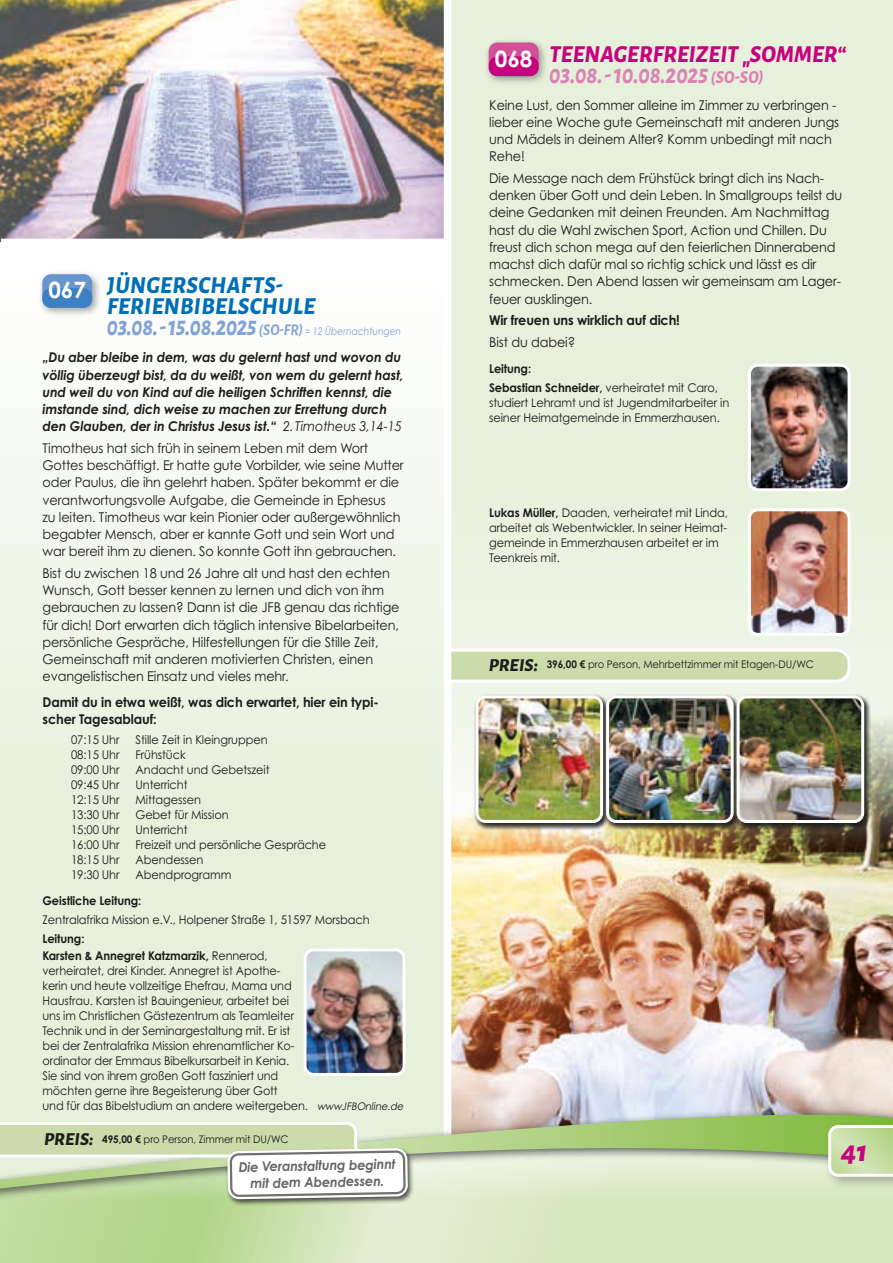
<style>
.page{position:relative;width:893px;height:1263px;background:#fff}
.page>*{position:absolute;margin:0;border:0;box-sizing:border-box;transform-origin:0 0}
.t1{font:italic 800 30px "Alegreya Sans";color:#c7027f}
.t2{font:italic 800 24px/21px "Alegreya Sans";letter-spacing:.02em;color:#006fb7;scale:.95 1}
.t3{font:italic 800 24px/21px "Alegreya Sans";color:#dc83b5;scale:.9 1}
.t4{font:italic 800 24px "Alegreya Sans";letter-spacing:.01em;color:#c7027f;scale:.94 1}
.t5{font:700 22.5px "Century Gothic Pro";color:#fff}
.t6{font:13.5px/17.2px "Century Gothic Pro";letter-spacing:-.01em;color:#1d1d1b;scale:.95 1}
.t7{font:italic 700 13.5px/17.2px "Century Gothic Pro";letter-spacing:-.01em;color:#1d1d1b;scale:.95 1}
.t8{font:700 13.5px/17.2px "Century Gothic Pro";letter-spacing:-.01em;color:#1d1d1b;scale:.95 1}
.t9{font:italic 700 13.5px/16.5px "Century Gothic Pro";color:#646463;text-align:center;scale:.95 1}
.t10{font:12px/15px "Century Gothic Pro";letter-spacing:-.01em;color:#1d1d1b;scale:.95 1}
.t11{font:12px/15px "Century Gothic Pro";letter-spacing:-.01em;color:#1d1d1b;scale:.94 1}
.t12{font:700 12px/17.1px "Century Gothic Pro";letter-spacing:-.01em;color:#1d1d1b;scale:.95 1}
.t13{font:10.5px "Century Gothic Pro";letter-spacing:-.01em;color:#1d1d1b;scale:.95 1}
.s1{color:#82a3d6}
.s2{font-weight:700;font-size:16.5px;color:#82a3d6}
.s3{font-family:"Century Gothic Pro";font-weight:400;font-style:normal;font-size:10.5px;color:#82a3d6}
.s4{font-family:"Century Gothic Pro";font-weight:400;font-size:10.5px;color:#82a3d6}
.s5{font-weight:400}
.s6{font-style:italic;font-size:10.5px}
.s7{font-family:"Alegreya Sans";font-weight:800;font-style:italic;font-size:18px}
.s8{font-weight:700}
.s9{color:#c7027f}
.s10{font-size:18px}
</style>
<div class="page">
<div style="left:447px;top:0;width:446px;height:1140px;background:#e6f0da"></div>
<img style="left:451px;top:712px;width:442px;height:396px">
<svg style="left:0;top:242px;width:444px;height:866px"></svg>
<img style="left:0;top:0;width:444px;height:242px">
<div style="left:1px;top:239px;width:447px;height:7px;background:#fff"></div>
<div style="left:37px;top:269px;width:64px;height:48px;background:#1d1d1b;opacity:.4"></div>
<div style="left:42px;top:274px;width:50px;height:34px;background:#6995ce;border-radius:9px"></div>
<div style="left:42px;top:288px;width:50px;height:20px;background:#3d80c3;border-radius:9px"></div>
<img style="left:749px;top:512px;width:98px;height:122px">
<div style="left:748px;top:508px;width:103px;height:128px;border:3px solid #fff;border-radius:9px"></div>
<img style="left:752px;top:368px;width:95px;height:119px">
<div style="left:748px;top:364px;width:103px;height:127px;border:3px solid #fff;border-radius:9px"></div>
<div style="left:483px;top:37px;width:65px;height:49px;background:#1d1d1b;opacity:.4"></div>
<div style="left:489px;top:43px;width:50px;height:33px;background:#d15098;border-radius:9px"></div>
<div style="left:489px;top:56px;width:50px;height:20px;background:#c7027f;border-radius:9px"></div>
<svg style="left:451px;top:647px;width:401px;height:37px"></svg>
<div style="left:473px;top:693px;width:137px;height:136px;background:#1d1d1b;opacity:.75"></div>
<img style="left:477px;top:697px;width:125px;height:124px">
<div style="left:476px;top:695px;width:127px;height:128px;border:3px solid #fff;border-radius:9px"></div>
<div style="left:603px;top:693px;width:137px;height:136px;background:#1d1d1b;opacity:.75"></div>
<img style="left:610px;top:699px;width:120px;height:120px">
<div style="left:606px;top:695px;width:128px;height:128px;border:3px solid #fff;border-radius:9px"></div>
<div style="left:734px;top:693px;width:137px;height:136px;background:#1d1d1b;opacity:.75"></div>
<img style="left:738px;top:697px;width:125px;height:124px">
<div style="left:737px;top:695px;width:127px;height:128px;border:3px solid #fff;border-radius:9px"></div>
<div style="left:444px;top:0;width:7px;height:1208px;background:#fff"></div>
<svg style="left:0;top:1219px;width:893px;height:44px"></svg>
<div style="left:0;top:1108px;width:893px;height:111px;background:#1d1d1b;opacity:.75"></div>
<svg style="left:0;top:1114px;width:893px;height:74px"></svg>
<div style="left:823px;top:1120px;width:70px;height:70px;background:#1d1d1b;opacity:.3"></div>
<svg style="left:828px;top:1125px;width:65px;height:52px"></svg>
<div style="left:225px;top:1146px;width:189px;height:60px;background:#1d1d1b;opacity:.75"></div>
<svg style="left:0;top:1120px;width:410px;height:78px"></svg>
<svg style="left:229px;top:900px;width:177px;height:363px"></svg>
<h2 class="t2" style="left:107px;top:273px;width:311px;text-indent:-59px"><sub>067</sub> JÜNGERSCHAFTS-<br>FERIENBIBELSCHULE<br><span class="s1">03.08. - 15.08.2025</span> <span class="s2">(SO-FR)</span> <span class="s3">=</span> <span class="s4">12 Übernachtungen</span></h2>
<p class="t7" style="left:43px;top:349px;width:382px">„Du aber bleibe in dem, was du gelernt hast und wovon du völlig überzeugt bist, da du weißt, von wem du gelernt hast, und weil du von Kind auf die heiligen Schriften kennst, die imstande sind, dich weise zu machen zur Errettung durch den Glauben, der in Christus Jesus ist.“ <span class="s5">2.Timotheus 3,14-15</span></p>
<p class="t6" style="left:43px;top:439px;width:382px">Timotheus hat sich früh in seinem Leben mit dem Wort Gottes beschäftigt. Er hatte gute Vorbilder, wie seine Mutter oder Paulus, die ihn gelehrt haben. Später bekommt er die verantwortungsvolle Aufgabe, die Gemeinde in Ephesus<br>zu leiten. Timotheus war kein Pionier oder außergewöhnlich begabter Mensch, aber er kannte Gott und sein Wort und war bereit ihm zu dienen. So konnte Gott ihn gebrauchen.</p>
<p class="t6" style="left:43px;top:564px;width:377px">Bist du zwischen 18 und 26 Jahre alt und hast den echten Wunsch, Gott besser kennen zu lernen und dich von ihm gebrauchen zu lassen? Dann ist die JFB genau das richtige für dich! Dort erwarten dich täglich intensive Bibelarbeiten, persönliche Gespräche, Hilfestellungen für die Stille Zeit, Gemeinschaft mit anderen motivierten Christen, einen evangelistischen Einsatz und vieles mehr.</p>
<p class="t8" style="left:43px;top:693px;width:355px">Damit du in etwa weißt, was dich erwartet, hier ein typi&shy;scher Tagesablauf:</p>
<p class="t10" style="left:71px;top:732px;width:53px">07:15 Uhr</p>
<p class="t10" style="left:136px;top:732px;width:141px">Stille Zeit in Kleingruppen</p>
<p class="t10" style="left:71px;top:747px;width:53px">08:15 Uhr</p>
<p class="t10" style="left:136px;top:747px;width:54px">Frühstück</p>
<p class="t10" style="left:71px;top:762px;width:53px">09:00 Uhr</p>
<p class="t10" style="left:136px;top:762px;width:143px">Andacht und Gebetszeit</p>
<p class="t10" style="left:71px;top:777px;width:53px">09:45 Uhr</p>
<p class="t10" style="left:136px;top:777px;width:56px">Unterricht</p>
<p class="t10" style="left:71px;top:792px;width:53px">12:15 Uhr</p>
<p class="t10" style="left:136px;top:792px;width:70px">Mittagessen</p>
<p class="t10" style="left:71px;top:807px;width:53px">13:30 Uhr</p>
<p class="t10" style="left:136px;top:807px;width:100px">Gebet für Mission</p>
<p class="t10" style="left:71px;top:822px;width:53px">15:00 Uhr</p>
<p class="t10" style="left:136px;top:822px;width:56px">Unterricht</p>
<p class="t10" style="left:71px;top:837px;width:53px">16:00 Uhr</p>
<p class="t10" style="left:136px;top:837px;width:202px">Freizeit und persönliche Gespräche</p>
<p class="t10" style="left:71px;top:852px;width:53px">18:15 Uhr</p>
<p class="t10" style="left:136px;top:852px;width:73px">Abendessen</p>
<p class="t10" style="left:71px;top:867px;width:53px">19:30 Uhr</p>
<p class="t10" style="left:136px;top:867px;width:102px">Abendprogramm</p>
<p class="t12" style="left:43px;top:891px;width:106px">Geistliche Leitung:</p>
<p class="t10" style="left:43px;top:912px;width:346px">Zentralafrika Mission e.V., Holpener Straße 1, 51597 Morsbach</p>
<p class="t12" style="left:43px;top:930px;width:238px">Leitung:<br>Karsten &amp; Annegret Katzmarzik, <span class="s5">Rennerod,</span></p>
<p class="t11" style="left:43px;top:963px;width:387px">verheiratet, drei Kinder. Annegret ist Apothe-<br>kerin und heute vollzeitige Ehefrau, Mama und<br>Hausfrau. Karsten ist Bauingenieur, arbeitet bei<br>uns im Christlichen Gästezentrum als Teamleiter<br>Technik und in der Seminargestaltung mit. Er ist<br>bei der Zentralafrika Mission ehrenamtlicher Ko-<br>ordinator der Emmaus Bibelkursarbeit in Kenia.<br>Sie sind von ihrem großen Gott fasziniert und<br>möchten gerne ihre Begeisterung über Gott<br>und für das Bibelstudium an andere weitergeben. <span class="s6">wwwJFBOnline.de</span></p>
<p class="t13" style="left:44px;top:1132px;width:259px"><span class="s7">PREIS:</span> <span class="s8">495,00 €</span> pro Person, Zimmer mit DU/WC</p>
<p class="t9" style="left:239px;top:1158px;width:167px;rotate:-1deg">Die Veranstaltung beginnt mit dem Abendessen.</p>
<h3 class="t5" style="left:495px;top:45px;width:39px">068</h3>
<h2 class="t3" style="left:549px;top:42px;width:331px;text-indent:201px"><span class="s9">SOMMER“<br></span>03.08. - 10.08.2025 <span class="s10">(SO-SO)</span></h2>
<h2 class="t4" style="left:549px;top:36px;width:203px">TEENAGERFREIZEIT</h2>
<h2 class="t4" style="left:741px;top:51px;width:11px">"</h2>
<p class="t6" style="left:489px;top:96px;width:370px">Keine Lust, den Sommer alleine im Zimmer zu verbringen - lieber eine Woche gute Gemeinschaft mit anderen Jungs und Mädels in deinem Alter? Komm unbedingt mit nach Rehe!</p>
<p class="t6" style="left:489px;top:169px;width:373px">Die Message nach dem Frühstück bringt dich ins Nach&shy;denken über Gott und dein Leben. In Smallgroups teilst du deine Gedanken mit deinen Freunden. Am Nachmittag hast du die Wahl zwischen Sport, Action und Chillen. Du freust dich schon mega auf den feierlichen Dinnerabend machst dich dafür mal so richtig schick und lässt es dir schmecken. Den Abend lassen wir gemeinsam am Lager&shy;feuer ausklingen.</p>
<p class="t8" style="left:489px;top:311px;width:202px">Wir freuen uns wirklich auf dich!</p>
<p class="t6" style="left:489px;top:333px;width:92px">Bist du dabei?</p>
<p class="t12" style="left:489px;top:358px;width:242px;line-height:19.2px">Leitung:<br>Sebastian Schneider, <span class="s5">verheiratet mit Caro,</span></p>
<p class="t10" style="left:489px;top:395px;width:254px">studiert Lehramt und ist Jugendmitarbeiter in seiner Heimatgemeinde in Emmerzhausen.</p>
<p class="t10" style="left:489px;top:505px;width:253px"><span class="s8">Lukas Müller,</span> Daaden, verheiratet mit Linda, arbeitet als Webentwickler. In seiner Heimat&shy;gemeinde in Emmerzhausen arbeitet er im Teenkreis mit.</p>
<p class="t13" style="left:489px;top:657px;width:344px"><span class="s7">PREIS:</span> <span class="s8">396,00 €</span> pro Person, Mehrbettzimmer mit Etagen-DU/WC</p>
<h1 class="t1" style="left:841px;top:1128px;width:28px">41</h1>
</div>
